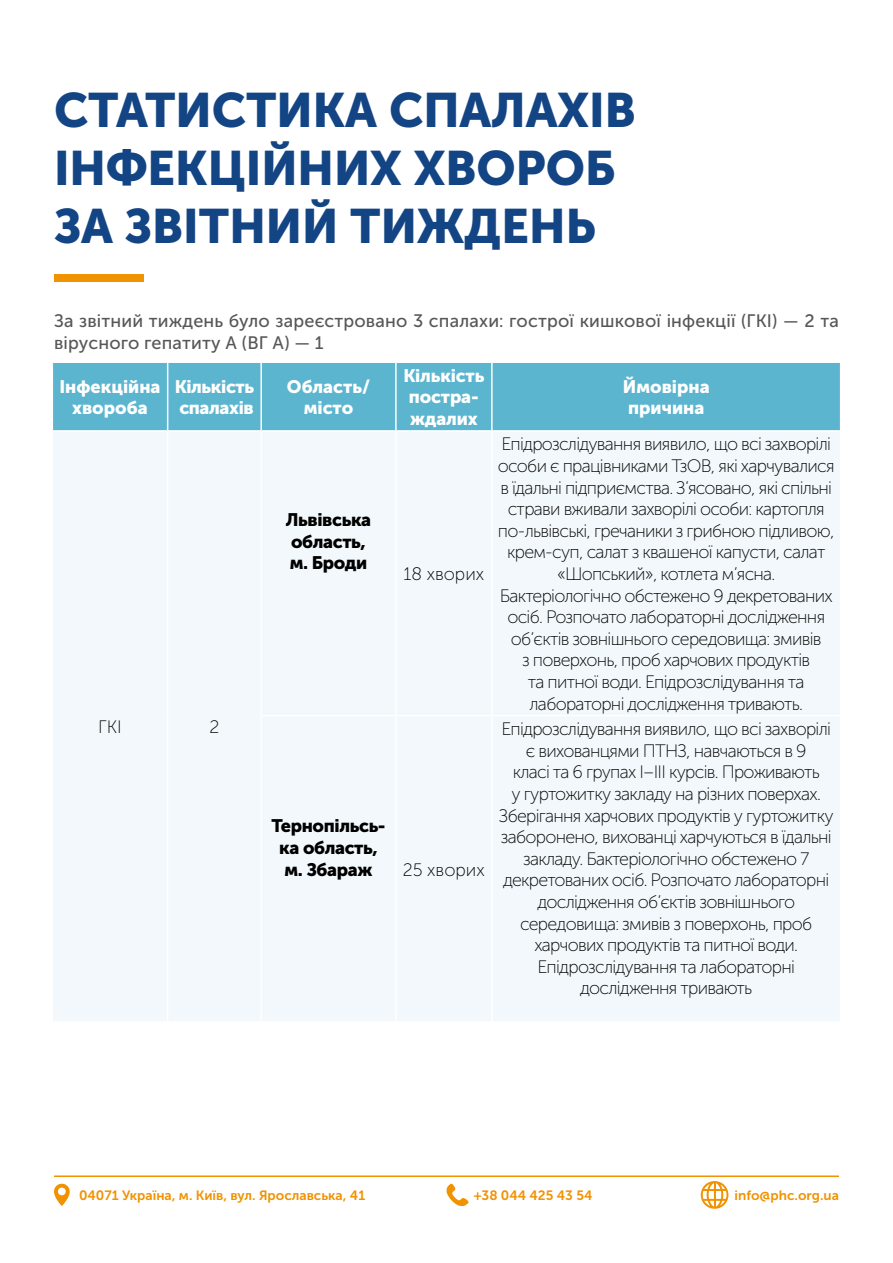
<style>
.page{position:relative;width:893px;height:1263px;background:#fff}
.page>*{position:absolute;margin:0;border:0;box-sizing:border-box;transform-origin:0 0}
.t1{font:48px/57.6px "Museo Sans Cyrl 900";color:#134484}
.t2{font:18px/21.6px "Museo Sans Cyrl 100";letter-spacing:-.04em;color:#000;text-align:center}
.t3{font:18px/21.6px "Museo Sans Cyrl 500";letter-spacing:.01em;color:#575756}
.t4{font:18px/21.6px "Museo Sans Cyrl 900";letter-spacing:-.005em;color:#fff;text-align:center}
.t5{font:18px/21.6px "Museo Sans Cyrl 900";letter-spacing:-.02em;color:#000}
.t6{font:18px "Museo Sans Cyrl 100";color:#000}
.t7{font:13.5px "Museo Sans Cyrl 700";color:#f19201}
</style>
<div class="page">
<hr style="left:54px;top:1175px;width:785px;height:2px;background:#f19201">
<svg style="left:701px;top:1181px;width:27px;height:28px"></svg>
<svg style="left:54px;top:1184px;width:16px;height:22px"></svg>
<svg style="left:446px;top:1183px;width:23px;height:23px"></svg>
<div style="left:54px;top:275px;width:90px;height:7px;background:#f19201"></div>
<div style="left:53px;top:363px;width:787px;height:67px;background:#5bb5ce"></div>
<div style="left:53px;top:432px;width:787px;height:589px;background:#f2f8fb"></div>
<hr style="left:167px;top:363px;width:1px;height:67px;background:#fff">
<hr style="left:260px;top:363px;width:2px;height:67px;background:#fff">
<hr style="left:395px;top:363px;width:2px;height:67px;background:#fff">
<hr style="left:491px;top:363px;width:2px;height:67px;background:#fff">
<hr style="left:167px;top:432px;width:1px;height:284px;background:#fff">
<hr style="left:260px;top:432px;width:2px;height:283px;background:#fff">
<hr style="left:395px;top:432px;width:2px;height:283px;background:#fff">
<hr style="left:491px;top:432px;width:2px;height:283px;background:#fff">
<hr style="left:167px;top:716px;width:1px;height:305px;background:#fff">
<hr style="left:260px;top:716px;width:2px;height:305px;background:#fff">
<hr style="left:395px;top:716px;width:2px;height:305px;background:#fff">
<hr style="left:491px;top:716px;width:2px;height:305px;background:#fff">
<hr style="left:260px;top:715px;width:136px;height:1px;background:#fff">
<hr style="left:396px;top:715px;width:96px;height:1px;background:#fff">
<hr style="left:492px;top:715px;width:349px;height:1px;background:#fff">
<h1 class="t1" style="left:54px;top:82px;width:583px">СТАТИСТИКА СПАЛАХІВ<br>ІНФЕКЦІЙНИХ ХВОРОБ<br>ЗА ЗВІТНИЙ ТИЖДЕНЬ</h1>
<p class="t3" style="left:54px;top:310px;width:786px">За звітний тиждень було зареєстровано 3 спалахи: гострої кишкової інфекції (ГКІ) — 2 та вірусного гепатиту А (ВГ А) — 1</p>
<p class="t4" style="left:60px;top:375px;width:102px">Інфекційна хвороба</p>
<p class="t4" style="left:175px;top:375px;width:81px;text-align:left">Кількість спалахів</p>
<p class="t4" style="left:287px;top:375px;width:85px">Область/ місто</p>
<p class="t4" style="left:403px;top:365px;width:82px">Кількість постра&shy;ждалих</p>
<p class="t4" style="left:623px;top:375px;width:88px;text-align:left">Ймовірна причина</p>
<p class="t2" style="left:98px;top:716px;width:25px">ГКІ</p>
<p class="t2" style="left:209px;top:716px;width:11px">2</p>
<p class="t5" style="left:286px;top:509px;width:87px">Львівська область, м. Броди</p>
<p class="t5" style="left:271px;top:815px;width:116px;text-align:center">Тернопільсь&shy;ка область, м. Збараж</p>
<p class="t6" style="left:403px;top:564px;width:82px">18 хворих</p>
<p class="t6" style="left:403px;top:860px;width:83px">25 хворих</p>
<p class="t2" style="left:498px;top:434px;width:338px">Епідрозслідування виявило, що всі захворілі особи є працівниками ТзОВ, які харчувалися в їдальні підприємства. З’ясовано, які спільні страви вживали захворілі особи: картопля по-львівські, гречаники з грибною підливою, крем-суп, салат з квашеної капусти, салат «Шопський», котлета м’ясна.<br>Бактеріологічно обстежено 9 декретованих осіб. Розпочато лабораторні дослідження об’єктів зовнішнього середовища: змивів<br>з поверхонь, проб харчових продуктів<br>та питної води. Епідрозслідування та лабораторні дослідження тривають.</p>
<p class="t2" style="left:499px;top:718px;width:336px">Епідрозслідування виявило, що всі захворілі є вихованцями ПТНЗ, навчаються в 9<br>класі та 6 групах І–ІІІ курсів. Проживають<br>у гуртожитку закладу на різних поверхах.<br>Зберігання харчових продуктів у гуртожитку заборонено, вихованці харчуються в їдальні закладу. Бактеріологічно обстежено 7 декретованих осіб. Розпочато лабораторні дослідження об’єктів зовнішнього середовища: змивів з поверхонь, проб харчових продуктів та питної води.<br>Епідрозслідування та лабораторні дослідження тривають</p>
<p class="t7" style="left:79px;top:1188px;width:288px">04071 Україна, м. Київ, вул. Ярославська, 41</p>
<p class="t7" style="left:474px;top:1188px;width:120px">+38 044 425 43 54</p>
<p class="t7" style="left:735px;top:1188px;width:106px">info@phc.org.ua</p>
</div>
